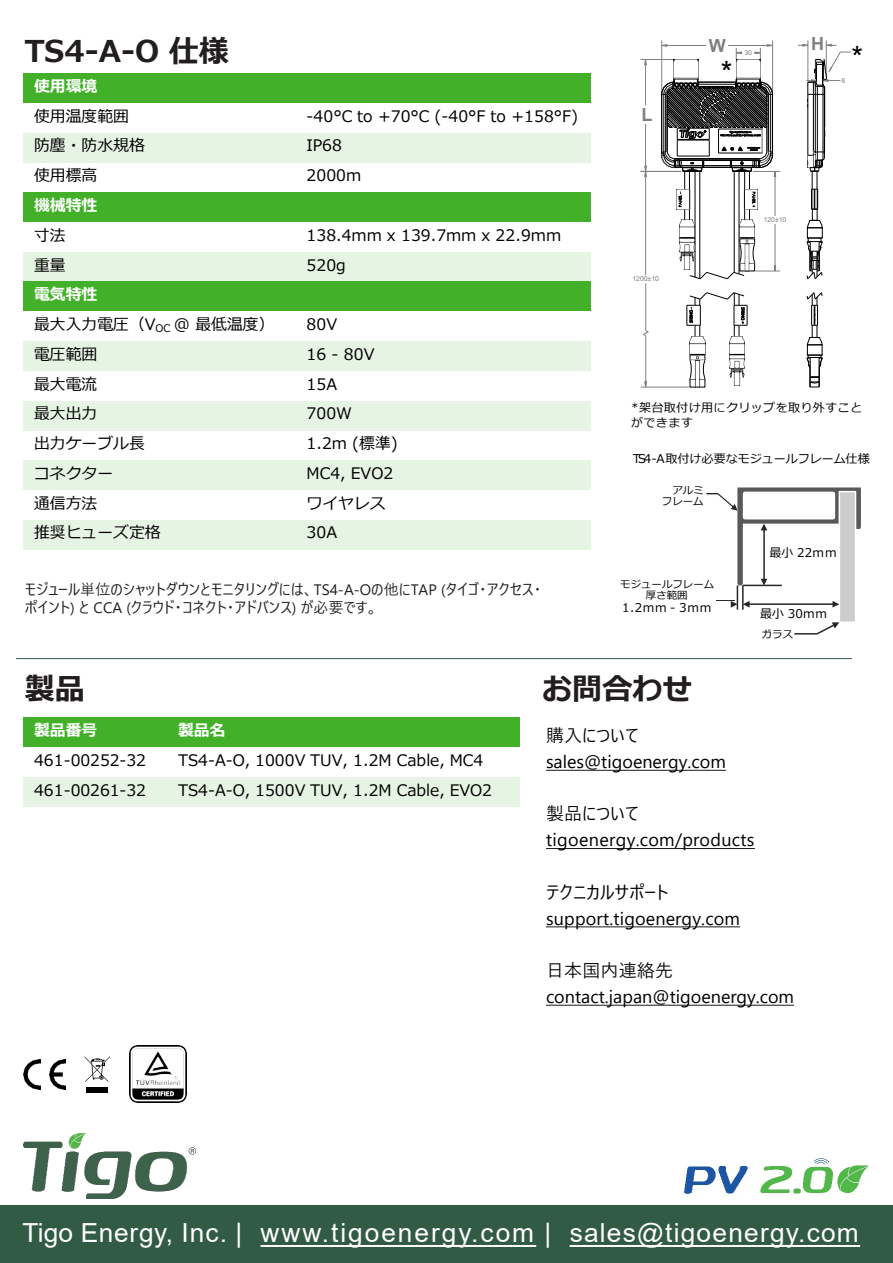
<style>
.page{position:relative;width:893px;height:1263px;background:#fff}
.page>*{position:absolute;margin:0;border:0;box-sizing:border-box;transform-origin:0 0}
.t1{font:700 30px "Meiryo";color:#221e1f}
.t2{font:30px "Arial";color:#000}
.t3{font:26.25px "Arial";letter-spacing:.045em;color:#fff}
.t4{font:18px "Yu Gothic UI";letter-spacing:.005em;color:#000}
.t5{font:700 18px "Arial";color:#808080}
.t6{font:15.9px "Meiryo";color:#000}
.t7{font:700 15.9px "Meiryo";color:#fff}
.t8{font:15.15px/18.1px "Yu Gothic UI";color:#221e1f}
.t9{font:12px/14.4px "Meiryo";letter-spacing:.03em;color:#000}
.t10{font:12px "Meiryo";color:#000}
.t11{font:10.5px/10.5px "Meiryo";color:#000;text-align:right}
.t12{font:6.9px "Arial";letter-spacing:-.005em;color:#808080}
</style>
<div class="page">
<div style="left:0;top:1205px;width:893px;height:58px;background:#325b46"></div>
<svg style="left:261px;top:1245px;width:275px;height:2px"></svg>
<svg style="left:570px;top:1245px;width:290px;height:2px"></svg>
<svg style="left:546px;top:770px;width:180px;height:1px"></svg>
<svg style="left:546px;top:848px;width:209px;height:1px"></svg>
<svg style="left:546px;top:926px;width:194px;height:1px"></svg>
<svg style="left:546px;top:1005px;width:248px;height:1px"></svg>
<hr style="left:16px;top:658px;width:836px;height:1px;background:#325b45">
<img style="left:23px;top:1133px;width:173px;height:65px">
<img style="left:684px;top:1158px;width:185px;height:36px">
<img style="left:129px;top:1045px;width:58px;height:58px">
<img style="left:49px;top:1059px;width:17px;height:30px">
<img style="left:23px;top:1059px;width:17px;height:30px">
<svg style="left:84px;top:1056px;width:26px;height:26px"></svg>
<div style="left:86px;top:1087px;width:22px;height:5px;background:#000"></div>
<hr style="left:734px;top:209px;width:1px;height:63px;background:#000">
<hr style="left:645px;top:171px;width:1px;height:104px;background:#808080">
<hr style="left:640px;top:171px;width:41px;height:1px;background:#808080">
<hr style="left:645px;top:124px;width:1px;height:47px;background:#808080">
<svg style="left:644px;top:166px;width:3px;height:11px"></svg>
<hr style="left:695px;top:171px;width:1px;height:106px;background:#000">
<hr style="left:699px;top:171px;width:1px;height:108px;background:#000">
<hr style="left:661px;top:40px;width:1px;height:52px;background:#808080">
<hr style="left:662px;top:45px;width:44px;height:1px;background:#808080">
<hr style="left:640px;top:59px;width:34px;height:1px;background:#808080">
<hr style="left:645px;top:59px;width:1px;height:46px;background:#808080">
<svg style="left:661px;top:44px;width:6px;height:3px"></svg>
<img style="left:674px;top:59px;width:24px;height:20px">
<hr style="left:772px;top:40px;width:1px;height:52px;background:#808080">
<hr style="left:728px;top:45px;width:44px;height:1px;background:#808080">
<img style="left:736px;top:59px;width:24px;height:20px">
<svg style="left:736px;top:48px;width:6px;height:14px"></svg>
<svg style="left:754px;top:48px;width:7px;height:14px"></svg>
<hr style="left:775px;top:224px;width:1px;height:47px;background:#808080">
<img style="left:739px;top:220px;width:16px;height:18px">
<img style="left:679px;top:220px;width:16px;height:49px">
<hr style="left:641px;top:387px;width:48px;height:1px;background:#808080">
<hr style="left:645px;top:336px;width:1px;height:51px;background:#808080">
<svg style="left:643px;top:330px;width:6px;height:6px"></svg>
<hr style="left:645px;top:283px;width:1px;height:48px;background:#808080">
<svg style="left:644px;top:381px;width:3px;height:6px"></svg>
<svg style="left:689px;top:354px;width:1px;height:33px"></svg>
<img style="left:690px;top:336px;width:15px;height:51px">
<img style="left:729px;top:336px;width:15px;height:49px">
<svg style="left:686px;top:292px;width:62px;height:44px"></svg>
<svg style="left:689px;top:238px;width:91px;height:41px"></svg>
<hr style="left:807px;top:40px;width:1px;height:40px;background:#808080">
<svg style="left:798px;top:44px;width:10px;height:2px"></svg>
<hr style="left:826px;top:40px;width:1px;height:35px;background:#808080">
<svg style="left:826px;top:44px;width:10px;height:2px"></svg>
<svg style="left:807px;top:220px;width:16px;height:8px"></svg>
<svg style="left:806px;top:238px;width:17px;height:41px"></svg>
<div style="left:812px;top:209px;width:5px;height:12px;border:1px solid #000"></div>
<svg style="left:806px;top:52px;width:45px;height:158px"></svg>
<svg style="left:806px;top:355px;width:17px;height:33px"></svg>
<svg style="left:807px;top:292px;width:15px;height:53px"></svg>
<svg style="left:661px;top:79px;width:119px;height:141px"></svg>
<div style="left:839px;top:492px;width:16px;height:130px;background:#ccc"></div>
<div style="left:838px;top:491px;width:18px;height:132px;border:2px solid #fff"></div>
<svg style="left:794px;top:622px;width:45px;height:13px"></svg>
<svg style="left:716px;top:487px;width:145px;height:123px"></svg>
<div style="left:23px;top:73px;width:273px;height:30px;background:#42b129"></div>
<div style="left:296px;top:73px;width:294px;height:30px;background:#42b129"></div>
<div style="left:23px;top:133px;width:273px;height:30px;background:#e6f4e3"></div>
<div style="left:296px;top:133px;width:294px;height:30px;background:#e6f4e3"></div>
<div style="left:23px;top:192px;width:273px;height:30px;background:#42b129"></div>
<div style="left:296px;top:192px;width:294px;height:30px;background:#42b129"></div>
<div style="left:23px;top:252px;width:273px;height:30px;background:#e6f4e3"></div>
<div style="left:296px;top:252px;width:294px;height:30px;background:#e6f4e3"></div>
<div style="left:23px;top:282px;width:273px;height:29px;background:#42b129"></div>
<div style="left:296px;top:282px;width:294px;height:29px;background:#42b129"></div>
<div style="left:23px;top:341px;width:273px;height:30px;background:#e6f4e3"></div>
<div style="left:296px;top:341px;width:294px;height:30px;background:#e6f4e3"></div>
<div style="left:23px;top:401px;width:273px;height:29px;background:#e6f4e3"></div>
<div style="left:296px;top:401px;width:294px;height:29px;background:#e6f4e3"></div>
<div style="left:23px;top:460px;width:273px;height:30px;background:#e6f4e3"></div>
<div style="left:296px;top:460px;width:294px;height:30px;background:#e6f4e3"></div>
<div style="left:23px;top:520px;width:273px;height:29px;background:#e6f4e3"></div>
<div style="left:296px;top:520px;width:294px;height:29px;background:#e6f4e3"></div>
<div style="left:23px;top:717px;width:144px;height:30px;background:#42b129"></div>
<div style="left:167px;top:717px;width:353px;height:30px;background:#42b129"></div>
<div style="left:23px;top:777px;width:144px;height:29px;background:#e6f4e3"></div>
<div style="left:167px;top:777px;width:353px;height:29px;background:#e6f4e3"></div>
<p class="t1" style="left:25px;top:30px;width:206px">TS4-A-O 仕様</p>
<p class="t5" style="left:709px;top:33px;width:18px">W</p>
<p class="t2" style="left:721px;top:52px;width:13px">*</p>
<p class="t12" style="left:744px;top:48px;width:9px">30</p>
<p class="t5" style="left:811px;top:31px;width:14px">H</p>
<p class="t2" style="left:851px;top:37px;width:13px">*</p>
<p class="t7" style="left:34px;top:75px;width:65px">使用環境</p>
<p class="t6" style="left:34px;top:105px;width:97px">使用温度範囲</p>
<p class="t6" style="left:307px;top:105px;width:273px">-40°C to +70°C (-40°F to +158°F)</p>
<p class="t6" style="left:34px;top:135px;width:112px">防塵・防水規格</p>
<p class="t6" style="left:307px;top:135px;width:37px">IP68</p>
<p class="t6" style="left:34px;top:164px;width:65px">使用標高</p>
<p class="t6" style="left:307px;top:164px;width:56px">2000m</p>
<p class="t7" style="left:34px;top:194px;width:65px">機械特性</p>
<p class="t6" style="left:34px;top:224px;width:33px">寸法</p>
<p class="t6" style="left:307px;top:224px;width:256px">138.4mm x 139.7mm x 22.9mm</p>
<p class="t6" style="left:34px;top:254px;width:33px">重量</p>
<p class="t6" style="left:307px;top:254px;width:41px">520g</p>
<p class="t7" style="left:34px;top:283px;width:65px">電気特性</p>
<p class="t6" style="left:34px;top:313px;width:242px">最大入力電圧（V<sub>OC</sub> @ 最低温度）</p>
<p class="t6" style="left:307px;top:313px;width:32px">80V</p>
<p class="t6" style="left:34px;top:343px;width:65px">電圧範囲</p>
<p class="t6" style="left:307px;top:343px;width:69px">16 - 80V</p>
<p class="t6" style="left:34px;top:373px;width:65px">最大電流</p>
<p class="t6" style="left:307px;top:373px;width:32px">15A</p>
<p class="t6" style="left:34px;top:403px;width:65px">最大出力</p>
<p class="t6" style="left:307px;top:403px;width:47px">700W</p>
<p class="t6" style="left:34px;top:432px;width:112px">出力ケーブル長</p>
<p class="t6" style="left:307px;top:432px;width:93px">1.2m (標準)</p>
<p class="t6" style="left:34px;top:462px;width:81px">コネクター</p>
<p class="t6" style="left:307px;top:462px;width:88px">MC4, EVO2</p>
<p class="t6" style="left:34px;top:492px;width:65px">通信方法</p>
<p class="t6" style="left:307px;top:492px;width:81px">ワイヤレス</p>
<p class="t6" style="left:34px;top:522px;width:128px">推奨ヒューズ定格</p>
<p class="t6" style="left:307px;top:522px;width:32px">30A</p>
<p class="t5" style="left:641px;top:102px;width:12px">L</p>
<p class="t12" style="left:632px;top:274px;width:28px">1200±10</p>
<p class="t12" style="left:764px;top:215px;width:24px">120±10</p>
<p class="t12" style="left:841px;top:76px;width:5px">8</p>
<p class="t9" style="left:631px;top:401px;width:232px">*架台取付け用にクリップを取り外すことができます</p>
<p class="t10" style="left:633px;top:450px;width:238px">TS4-A取付け必要なモジュールフレーム仕様</p>
<p class="t11" style="left:662px;top:486px;width:43px">アルミフレーム</p>
<p class="t9" style="left:769px;top:546px;width:69px">最小 22mm</p>
<p class="t8" style="left:25px;top:578px;width:518px">モジュール単位のシャットダウンとモニタリングには、TS4-A-Oの他にTAP (タイゴ・アクセス・ポイント) と CCA (クラウド・コネクト・アドバンス) が必要です。</p>
<p class="t11" style="left:620px;top:580px;width:95px">モジュールフレーム</p>
<p class="t11" style="left:646px;top:590px;width:43px">厚さ範囲</p>
<p class="t9" style="left:622px;top:601px;width:91px">1.2mm - 3mm</p>
<p class="t9" style="left:760px;top:607px;width:69px">最小 30mm</p>
<p class="t11" style="left:762px;top:630px;width:33px">ガラス</p>
<p class="t1" style="left:25px;top:668px;width:62px">製品</p>
<p class="t7" style="left:34px;top:719px;width:65px">製品番号</p>
<p class="t7" style="left:178px;top:719px;width:49px">製品名</p>
<p class="t6" style="left:34px;top:749px;width:114px">461-00252-32</p>
<p class="t6" style="left:178px;top:749px;width:307px">TS4-A-O, 1000V TUV, 1.2M Cable, MC4</p>
<p class="t6" style="left:34px;top:779px;width:114px">461-00261-32</p>
<p class="t6" style="left:178px;top:779px;width:316px">TS4-A-O, 1500V TUV, 1.2M Cable, EVO2</p>
<p class="t1" style="left:542px;top:668px;width:152px">お問合わせ</p>
<p class="t4" style="left:546px;top:719px;width:94px">購入について</p>
<p class="t4" style="left:546px;top:745px;width:181px">sales@tigoenergy.com</p>
<p class="t4" style="left:546px;top:797px;width:94px">製品について</p>
<p class="t4" style="left:546px;top:823px;width:210px">tigoenergy.com/products</p>
<p class="t4" style="left:546px;top:875px;width:124px">テクニカルサポート</p>
<p class="t4" style="left:546px;top:901px;width:195px">support.tigoenergy.com</p>
<p class="t4" style="left:546px;top:953px;width:129px">日本国内連絡先</p>
<p class="t4" style="left:546px;top:980px;width:250px">contact.japan@tigoenergy.com</p>
<p class="t3" style="left:22px;top:1215px;width:838px">Tigo Energy, Inc. | www.tigoenergy.com | sales@tigoenergy.com</p>
</div>
